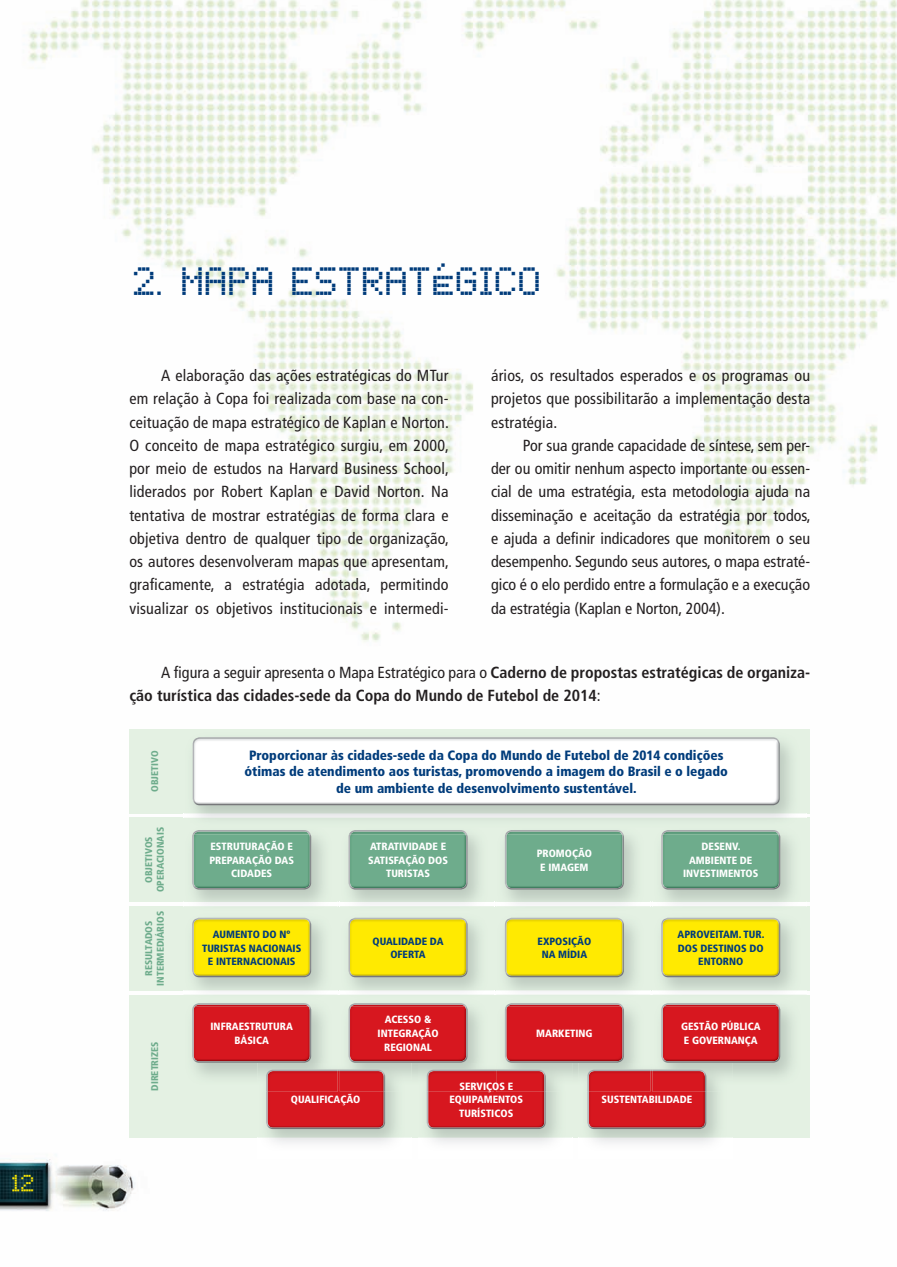
<style>
.page{position:relative;width:897px;height:1267px;background:#fff}
.page>*{position:absolute;margin:0;border:0;box-sizing:border-box;transform-origin:0 0}
.t1{font:36px "Chess Type";letter-spacing:-.015em;color:#013c7b}
.t2{font:19.35px "LCD Dot";color:#ffea01}
.t3{font:condensed 16.05px/23.2px "Frutiger";letter-spacing:.01em;color:#231f20;text-align:justify}
.t4{font:700 condensed 16.05px/23.2px "Frutiger";color:#231f20}
.t5{font:900 condensed 13.5px/16.2px "Frutiger";color:#013c7b;text-align:center}
.t6{font:900 condensed 10.5px/13.6px "Frutiger";color:#fff;text-align:center}
.t7{font:900 condensed 10.5px/13.6px "Frutiger";color:#013c7b;text-align:center}
.t8{font:900 condensed 9.75px/11.7px "Frutiger";color:#6eac8c;text-align:center}
.s1{font-weight:400}
</style>
<div class="page">
<img style="left:0;top:0;width:896px;height:1211px">
<div style="left:129px;top:729px;width:681px;height:84px;background:#e4f1e3"></div>
<div style="left:129px;top:817px;width:681px;height:84px;background:#e4f1e3"></div>
<div style="left:129px;top:906px;width:681px;height:84px;background:#e4f1e3"></div>
<div style="left:129px;top:994px;width:681px;height:143px;background:#e4f1e3"></div>
<img style="left:183px;top:922px;width:154px;height:73px">
<img style="left:192px;top:918px;width:119px;height:59px">
<img style="left:184px;top:741px;width:622px;height:78px">
<img style="left:193px;top:737px;width:586px;height:68px">
<img style="left:340px;top:922px;width:154px;height:73px">
<img style="left:348px;top:918px;width:119px;height:59px">
<img style="left:496px;top:922px;width:154px;height:73px">
<img style="left:505px;top:918px;width:119px;height:59px">
<img style="left:652px;top:922px;width:154px;height:73px">
<img style="left:661px;top:918px;width:119px;height:59px">
<img style="left:183px;top:835px;width:154px;height:72px">
<img style="left:192px;top:830px;width:119px;height:59px">
<img style="left:340px;top:834px;width:154px;height:72px">
<img style="left:348px;top:830px;width:119px;height:59px">
<img style="left:496px;top:835px;width:154px;height:71px">
<img style="left:505px;top:830px;width:119px;height:59px">
<img style="left:652px;top:835px;width:154px;height:72px">
<img style="left:661px;top:830px;width:119px;height:59px">
<img style="left:194px;top:1008px;width:129px;height:69px">
<img style="left:192px;top:1003px;width:119px;height:59px">
<img style="left:411px;top:1007px;width:68px;height:70px">
<img style="left:348px;top:1003px;width:119px;height:59px">
<img style="left:520px;top:1002px;width:111px;height:4px">
<img style="left:508px;top:1004px;width:113px;height:2px">
<img style="left:505px;top:1006px;width:119px;height:56px">
<img style="left:732px;top:1008px;width:60px;height:69px">
<img style="left:661px;top:1003px;width:119px;height:59px">
<img style="left:257px;top:1091px;width:154px;height:66px">
<img style="left:257px;top:1062px;width:66px;height:16px">
<img style="left:350px;top:1062px;width:61px;height:29px">
<img style="left:266px;top:1069px;width:119px;height:60px">
<img style="left:266px;top:1069px;width:71px;height:22px">
<img style="left:340px;top:1069px;width:45px;height:22px">
<img style="left:418px;top:1091px;width:154px;height:66px">
<img style="left:418px;top:1062px;width:61px;height:16px">
<img style="left:496px;top:1062px;width:76px;height:29px">
<img style="left:426px;top:1069px;width:119px;height:60px">
<img style="left:426px;top:1069px;width:68px;height:22px">
<img style="left:496px;top:1069px;width:49px;height:22px">
<img style="left:578px;top:1091px;width:154px;height:66px">
<img style="left:578px;top:1062px;width:72px;height:29px">
<img style="left:663px;top:1062px;width:69px;height:29px">
<img style="left:587px;top:1069px;width:119px;height:60px">
<img style="left:587px;top:1069px;width:63px;height:22px">
<img style="left:652px;top:1069px;width:54px;height:22px">
<p class="t2" style="left:12px;top:1174px;width:25px">12</p>
<h1 class="t1" style="left:129px;top:255px;width:411px">2. MAPA ESTRATÉGICO</h1>
<p class="t3" style="left:129px;top:364px;width:321px;text-indent:32px">A elaboração das ações estratégicas do MTur em relação à Copa foi realizada com base na con&shy;ceituação de mapa estratégico de kaplan e Norton.<br>O conceito de mapa estratégico surgiu, em 2000, por meio de estudos na Harvard Business School, liderados por Robert kaplan e David Norton. Na tentativa de mostrar estratégias de forma clara e objetiva dentro de qualquer tipo de organização, os autores desenvolveram mapas que apresentam, graficamente, a estratégia adotada, permitindo visualizar os objetivos institucionais e intermedi-</p>
<p class="t3" style="left:491px;top:364px;width:320px">ários, os resultados esperados e os programas ou projetos que possibilitarão a implementação desta estratégia.</p>
<p class="t3" style="left:491px;top:434px;width:321px;text-indent:32px">Por sua grande capacidade de síntese, sem per&shy;der ou omitir nenhum aspecto importante ou essen&shy;cial de uma estratégia, esta metodologia ajuda na disseminação e aceitação da estratégia por todos, e ajuda a definir indicadores que monitorem o seu desempenho. Segundo seus autores, o mapa estraté&shy;gico é o elo perdido entre a formulação e a execução da estratégia (kaplan e Norton, 2004).</p>
<p class="t4" style="left:129px;top:660px;width:682px;text-indent:32px"><span class="s1">A figura a seguir apresenta o Mapa Estratégico para o</span> Caderno de propostas estratégicas de organiza‑ ção turística das cidades‑sede da Copa do Mundo de Futebol de 2014<span class="s1">:</span></p>
<p class="t8" style="left:149px;top:792px;width:43px;rotate:-90deg">OBJETIVO</p>
<p class="t8" style="left:143px;top:892px;width:67px;rotate:-90deg">OBJETIVOS<br>OPERACIONAIS</p>
<p class="t8" style="left:143px;top:985px;width:76px;rotate:-90deg">RESULTADOS<br>INTERME DIÁRIOS</p>
<p class="t8" style="left:149px;top:1090px;width:51px;rotate:-90deg">DIRETRIZES</p>
<p class="t5" style="left:244px;top:747px;width:485px">Proporcionar às cidades-sede da Copa do Mundo de Futebol de 2014 condições ótimas de atendimento aos turistas, promovendo a imagem do Brasil e o legado de um ambiente de desenvolvimento sustentável.</p>
<p class="t6" style="left:209px;top:839px;width:86px">ESTRUTURAÇÃO E<br>PREPARAÇÃO DAS<br>CIDADES</p>
<p class="t6" style="left:368px;top:839px;width:81px">ATRATIVIDADE E<br>SATISFAÇÃO DOS<br>TURISTAS</p>
<p class="t6" style="left:536px;top:846px;width:57px">PROMOÇÃO<br>E IMAGEM</p>
<p class="t6" style="left:683px;top:839px;width:77px">DESENV.<br>AMBIENTE DE<br>INVESTIMENTOS</p>
<p class="t7" style="left:202px;top:927px;width:101px">AUMENTO DO Nº<br>TURISTAS NACIONAIS<br>E INTERNACIONAIS</p>
<p class="t7" style="left:372px;top:934px;width:73px">QUALIDADE DA<br>OFERTA</p>
<p class="t7" style="left:537px;top:934px;width:55px">EXPOSIÇÃO<br>NA MÍDIA</p>
<p class="t7" style="left:677px;top:927px;width:88px">APROVEITAM. TUR.<br>DOS DESTINOS DO<br>ENTORNO</p>
<p class="t6" style="left:210px;top:1019px;width:84px">INFRAESTRUTURA<br>BÁSICA</p>
<p class="t6" style="left:377px;top:1012px;width:62px">ACESSO &amp;<br>INTEGRAÇÃO<br>REGIONAL</p>
<p class="t6" style="left:291px;top:1092px;width:71px">QUALIFICAÇÃO</p>
<p class="t6" style="left:449px;top:1079px;width:75px">SERVIÇOS E<br>EQUIPAMENTOS<br>TURÍSTICOS</p>
<p class="t6" style="left:536px;top:1026px;width:58px">MARKETING</p>
<p class="t6" style="left:681px;top:1019px;width:81px;text-align:left">GESTÃO PÚBLICA<br>E GOVERNANÇA</p>
<p class="t6" style="left:601px;top:1092px;width:92px">SUSTENTABILIDADE</p>
</div>
